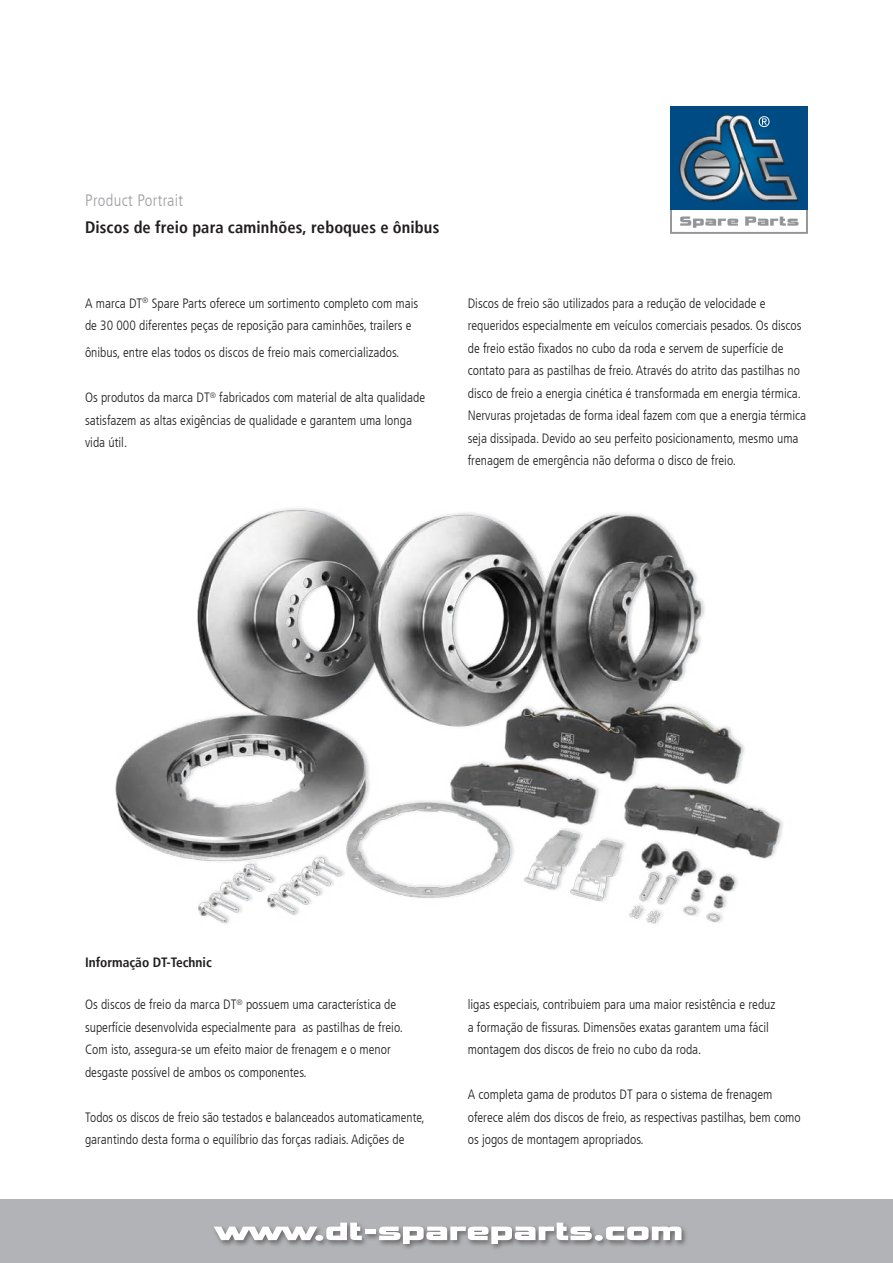
<style>
.page{position:relative;width:893px;height:1263px;background:#fff}
.page>*{position:absolute;margin:0;border:0;box-sizing:border-box;transform-origin:0 0}
.DT_Bodytext_Spanisch{font:700 condensed 16.5px "Frutiger LT";letter-spacing:.005em;color:#231f20}
.DT_Bodytext_Spanisch-2{font:300 condensed 16.5px "Frutiger LT";letter-spacing:.02em;color:#9d9fa2}
.DT_Bodytext_Spanisch-3{font:300 condensed 13.5px/22.5px "Frutiger LT";color:#231f20}
.t1{font:700 condensed 13.5px "Frutiger LT";color:#231f20}
</style>
<div class="page">
<img style="left:115px;top:508px;width:668px;height:416px">
<div style="left:0;top:1199px;width:893px;height:64px;background:#b2b3b7"></div>
<div style="left:212px;top:1220px;width:476px;height:30px;background:#231f20;opacity:.5"></div>
<svg style="left:214px;top:1222px;width:148px;height:19px"></svg>
<div style="left:365px;top:1229px;width:10px;height:5px;background:#fff"></div>
<svg style="left:379px;top:1222px;width:302px;height:21px"></svg>
<div style="left:670px;top:106px;width:138px;height:128px;border:2px solid #939598"></div>
<svg style="left:680px;top:216px;width:58px;height:12px"></svg>
<svg style="left:745px;top:217px;width:54px;height:9px"></svg>
<img style="left:670px;top:106px;width:138px;height:104px">
<svg style="left:759px;top:116px;width:10px;height:11px"></svg>
<p class="DT_Bodytext_Spanisch-2" style="left:85px;top:191px;width:100px">Product Portrait</p>
<p class="DT_Bodytext_Spanisch" style="left:85px;top:217px;width:356px">Discos de freio para caminhões, reboques e ônibus</p>
<p class="DT_Bodytext_Spanisch-3" style="left:85px;top:292px;width:335px">A marca DT<sup>®</sup> Spare Parts oferece um sortimento completo com mais de 30 000 diferentes peças de reposição para caminhões, trailers e</p>
<p class="DT_Bodytext_Spanisch-3" style="left:85px;top:342px;width:316px">ônibus, entre elas todos os discos de freio mais comercializados.</p>
<p class="DT_Bodytext_Spanisch-3" style="left:85px;top:387px;width:342px">Os produtos da marca DT<sup>®</sup> fabricados com material de alta qualidade satisfazem as altas exigências de qualidade e garantem uma longa vida útil.</p>
<p class="DT_Bodytext_Spanisch-3" style="left:468px;top:292px;width:340px">Discos de freio são utilizados para a redução de velocidade e requeridos especialmente em veículos comerciais pesados. Os discos de freio estão fixados no cubo da roda e servem de superfície de contato para as pastilhas de freio. Através do atrito das pastilhas no disco de freio a energia cinética é transformada em energia térmica.<br>Nervuras projetadas de forma ideal fazem com que a energia térmica seja dissipada. Devido ao seu perfeito posicionamento, mesmo uma frenagem de emergência não deforma o disco de freio.</p>
<p class="t1" style="left:85px;top:954px;width:128px">Informação DT-Technic</p>
<p class="DT_Bodytext_Spanisch-3" style="left:85px;top:994px;width:320px">Os discos de freio da marca DT<sup>®</sup> possuem uma característica de superfície desenvolvida especialmente para as pastilhas de freio.<br>Com isto, assegura-se um efeito maior de frenagem e o menor desgaste possível de ambos os componentes.</p>
<p class="DT_Bodytext_Spanisch-3" style="left:85px;top:1106px;width:341px">Todos os discos de freio são testados e balanceados automaticamente, garantindo desta forma o equilíbrio das forças radiais. Adições de</p>
<p class="DT_Bodytext_Spanisch-3" style="left:468px;top:994px;width:309px">ligas especiais, contribuiem para uma maior resistência e reduz a formação de fissuras. Dimensões exatas garantem uma fácil montagem dos discos de freio no cubo da roda.</p>
<p class="DT_Bodytext_Spanisch-3" style="left:468px;top:1084px;width:335px">A completa gama de produtos DT para o sistema de frenagem oferece além dos discos de freio, as respectivas pastilhas, bem como os jogos de montagem apropriados.</p>
</div>
